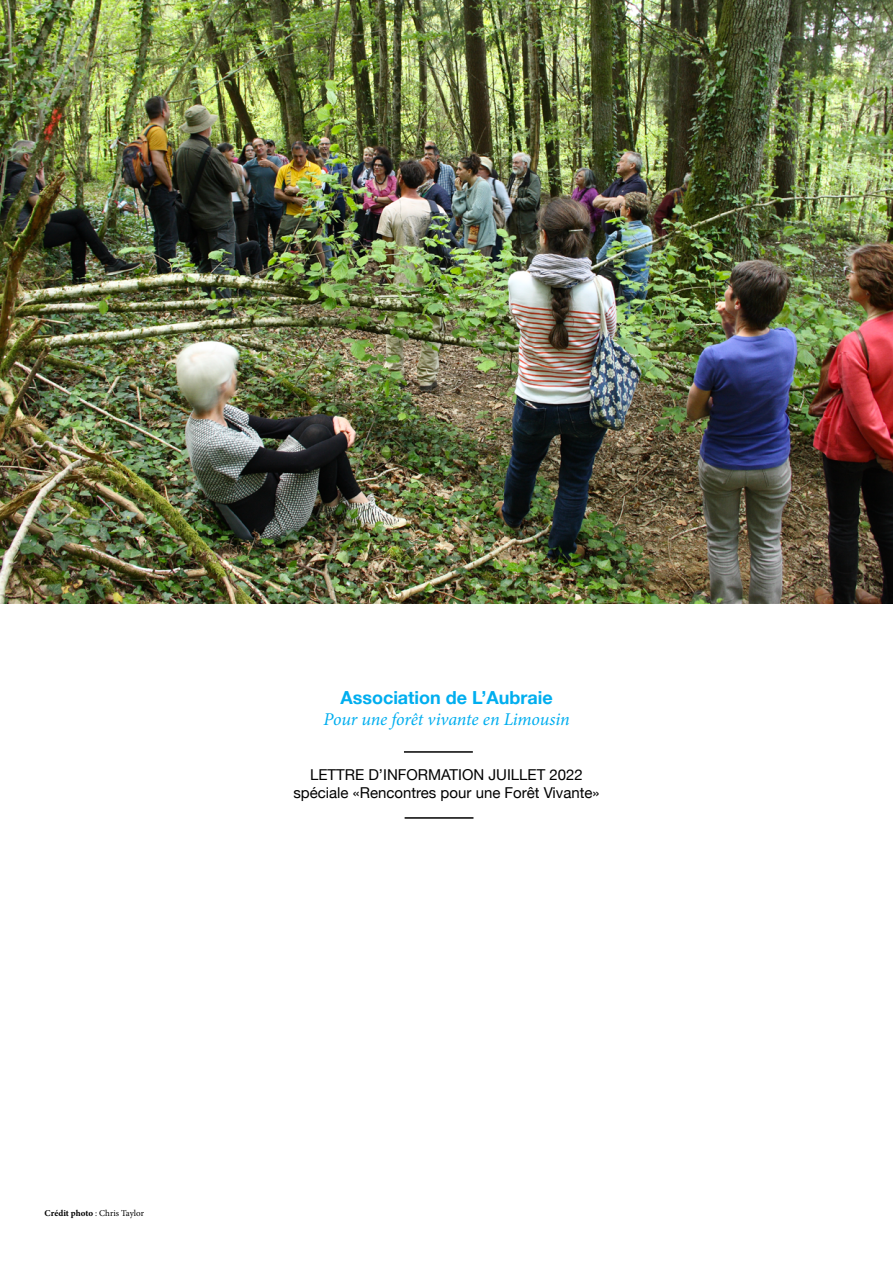
<style>
.page{position:relative;width:893px;height:1263px;background:#fff}
.page>*{position:absolute;margin:0;border:0;box-sizing:border-box;transform-origin:0 0}
.t1{font:italic 18px "Minion Pro";letter-spacing:-.01em;color:#00aeef}
.t2{font:700 18px "Helvetica Neue";color:#00aeef}
.t3{font:15px/18px "Helvetica Neue";color:#000;text-align:center}
.t4{font:9px "Minion Pro";color:#000}
.s1{font-weight:700}
</style>
<div class="page">
<hr style="left:404px;top:751px;width:69px;height:2px;background:#000">
<hr style="left:405px;top:817px;width:68px;height:2px;background:#000">
<img style="left:0;top:0;width:893px;height:604px">
<p class="t2" style="left:340px;top:681px;width:214px">Association de L’Aubraie</p>
<p class="t1" style="left:324px;top:707px;width:248px">Pour une forêt vivante en Limousin</p>
<p class="t3" style="left:293px;top:764px;width:308px">LETTRE D’INFORMATION JUILLET 2022 spéciale «Rencontres pour une Forêt Vivante»</p>
<p class="t4" style="left:45px;top:1206px;width:101px"><span class="s1">Crédit photo</span> : Chris Taylor</p>
</div>
